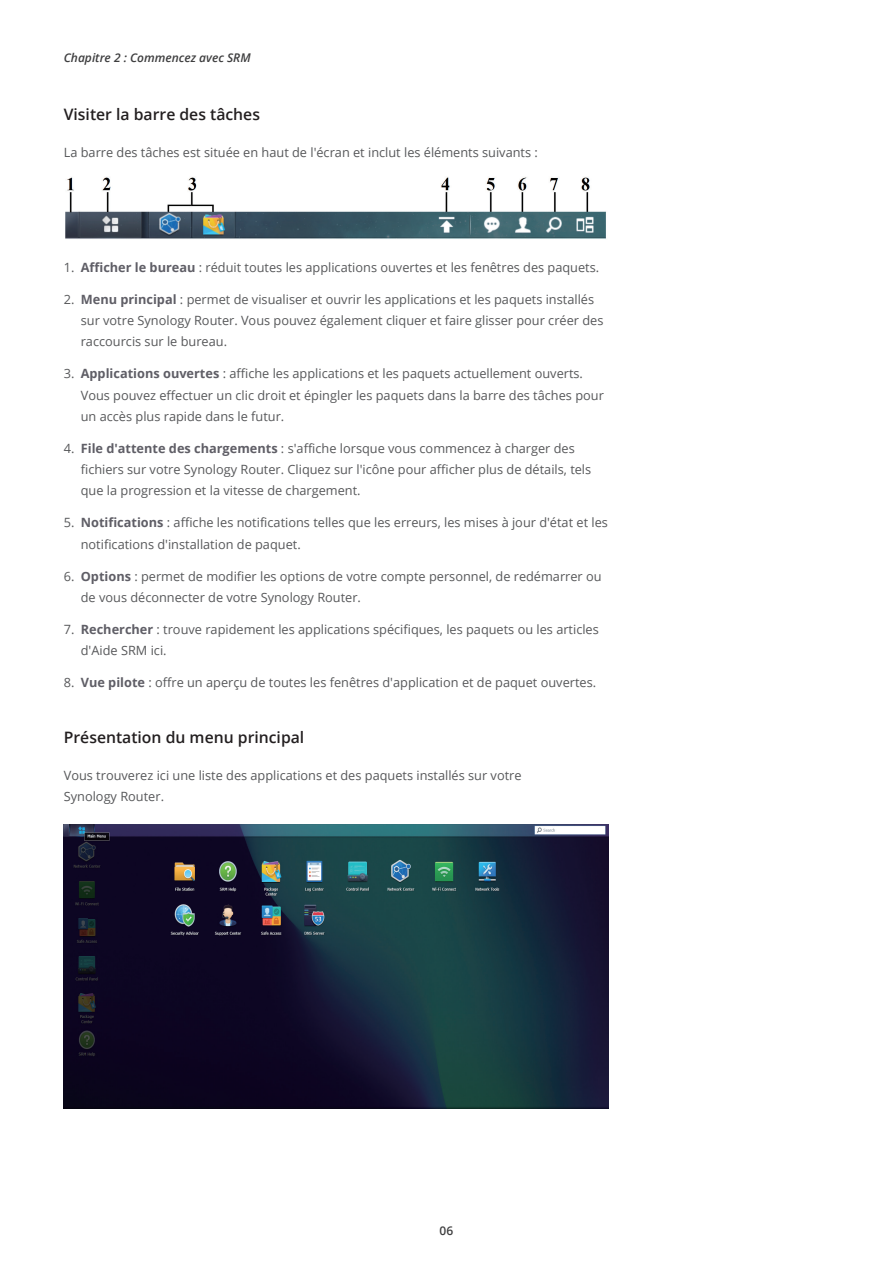
<style>
.page{position:relative;width:893px;height:1263px;background:#fff}
.page>*{position:absolute;margin:0;border:0;box-sizing:border-box;transform-origin:0 0}
.t1{font:600 15.75px "Open Sans";color:#231f20}
.t2{font:12.75px/21.3px "Open Sans";color:#57585a}
.t3{font:italic 600 12px "Open Sans";color:#3e3e3f}
.t4{font:600 12px "Open Sans";color:#3e3e3f}
.s1{font-weight:700;color:#5f5e66}
</style>
<div class="page">
<img style="left:65px;top:177px;width:541px;height:62px">
<img style="left:64px;top:824px;width:544px;height:285px">
<p class="t3" style="left:64px;top:49px;width:188px">Chapitre 2 : Commencez avec SRM</p>
<p class="t1" style="left:64px;top:103px;width:198px">Visiter la barre des tâches</p>
<p class="t2" style="left:64px;top:141px;width:476px">La barre des tâches est située en haut de l'écran et inclut les éléments suivants :</p>
<p class="t2" style="left:64px;top:256px;width:537px">1. <span class="s1">Afficher le bureau</span> : réduit toutes les applications ouvertes et les fenêtres des paquets.</p>
<p class="t2" style="left:81px;top:288px;width:524px;text-indent:-17px">2. <span class="s1">Menu principal</span> : permet de visualiser et ouvrir les applications et les paquets installés sur votre Synology Router. Vous pouvez également cliquer et faire glisser pour créer des raccourcis sur le bureau.</p>
<p class="t2" style="left:81px;top:363px;width:525px;text-indent:-17px">3. <span class="s1">Applications ouvertes</span> : affiche les applications et les paquets actuellement ouverts.<br>Vous pouvez effectuer un clic droit et épingler les paquets dans la barre des tâches pour un accès plus rapide dans le futur.</p>
<p class="t2" style="left:81px;top:437px;width:512px;text-indent:-17px">4. <span class="s1">File d'attente des chargements</span> : s'affiche lorsque vous commencez à charger des fichiers sur votre Synology Router. Cliquez sur l'icône pour afficher plus de détails, tels que la progression et la vitesse de chargement.</p>
<p class="t2" style="left:81px;top:512px;width:529px;text-indent:-17px">5. <span class="s1">Notifications</span> : affiche les notifications telles que les erreurs, les mises à jour d'état et les notifications d'installation de paquet.</p>
<p class="t2" style="left:81px;top:565px;width:522px;text-indent:-17px">6. <span class="s1">Options</span> : permet de modifier les options de votre compte personnel, de redémarrer ou de vous déconnecter de votre Synology Router.</p>
<p class="t2" style="left:81px;top:618px;width:520px;text-indent:-17px">7. <span class="s1">Rechercher</span> : trouve rapidement les applications spécifiques, les paquets ou les articles d'Aide SRM ici.</p>
<p class="t2" style="left:64px;top:671px;width:534px">8. <span class="s1">Vue pilote</span> : offre un aperçu de toutes les fenêtres d'application et de paquet ouvertes.</p>
<p class="t1" style="left:64px;top:726px;width:242px">Présentation du menu principal</p>
<p class="t2" style="left:64px;top:764px;width:459px">Vous trouverez ici une liste des applications et des paquets installés sur votre<br>Synology Router.</p>
<p class="t4" style="left:440px;top:1223px;width:15px">06</p>
</div>
